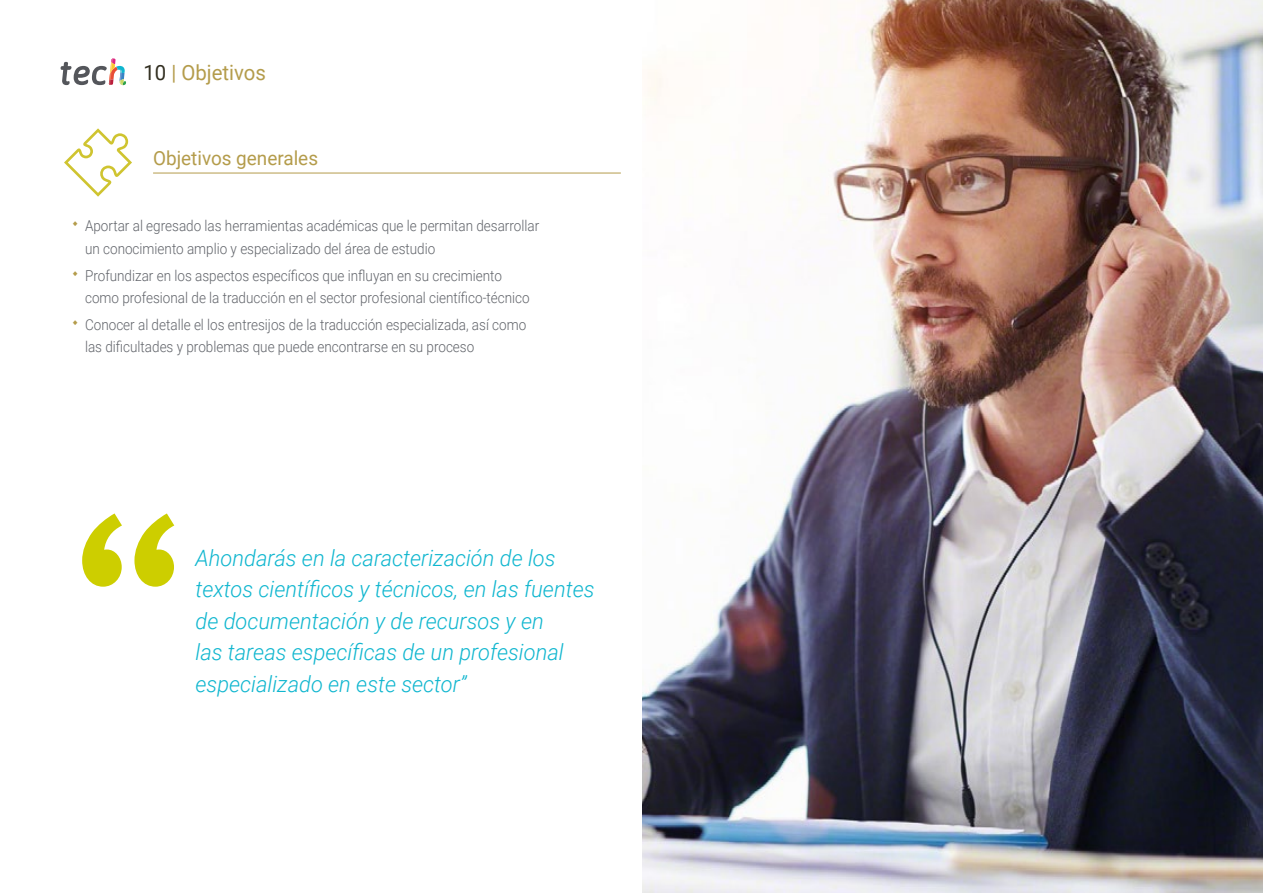
<style>
.page{position:relative;width:1263px;height:893px;background:#fff}
.page>*{position:absolute;margin:0;border:0;box-sizing:border-box;transform-origin:0 0}
.t1{font:italic 300 22.5px/31.5px "Roboto";color:#0fb6cf}
.t2{font:21px "Roboto";color:#b49c4b}
.t3{font:19.5px "Roboto";color:#b49c4b}
.t4{font:300 15px/22.5px "Roboto";color:#61646a;scale:.9 1}
.s1{color:#312e20}
</style>
<div class="page">
<hr style="left:153px;top:173px;width:468px;height:1px;background:#b49c4b">
<svg style="left:64px;top:128px;width:68px;height:69px"></svg>
<img style="left:642px;top:0;width:621px;height:893px">
<svg style="left:82px;top:513px;width:92px;height:74px"></svg>
<svg style="left:61px;top:58px;width:65px;height:28px"></svg>
<h2 class="t2" style="left:144px;top:57px;width:124px"><span class="s1">10</span> | Objetivos</h2>
<h3 class="t3" style="left:153px;top:144px;width:167px">Objetivos generales</h3>
<p class="t4" style="left:85px;top:214px;width:506px">Aportar al egresado las herramientas académicas que le permitan desarrollar un conocimiento amplio y especializado del área de estudio</p>
<p class="t4" style="left:85px;top:263px;width:496px">Profundizar en los aspectos específicos que influyan en su crecimiento como profesional de la traducción en el sector profesional científico-técnico</p>
<p class="t4" style="left:85px;top:313px;width:492px">Conocer al detalle el los entresijos de la traducción especializada, así como las dificultades y problemas que puede encontrarse en su proceso</p>
<h1 class="t1" style="left:196px;top:541px;width:400px">Ahondarás en la caracterización de los textos científicos y técnicos, en las fuentes de documentación y de recursos y en<br>las tareas específicas de un profesional especializado en este sector”</h1>
</div>
